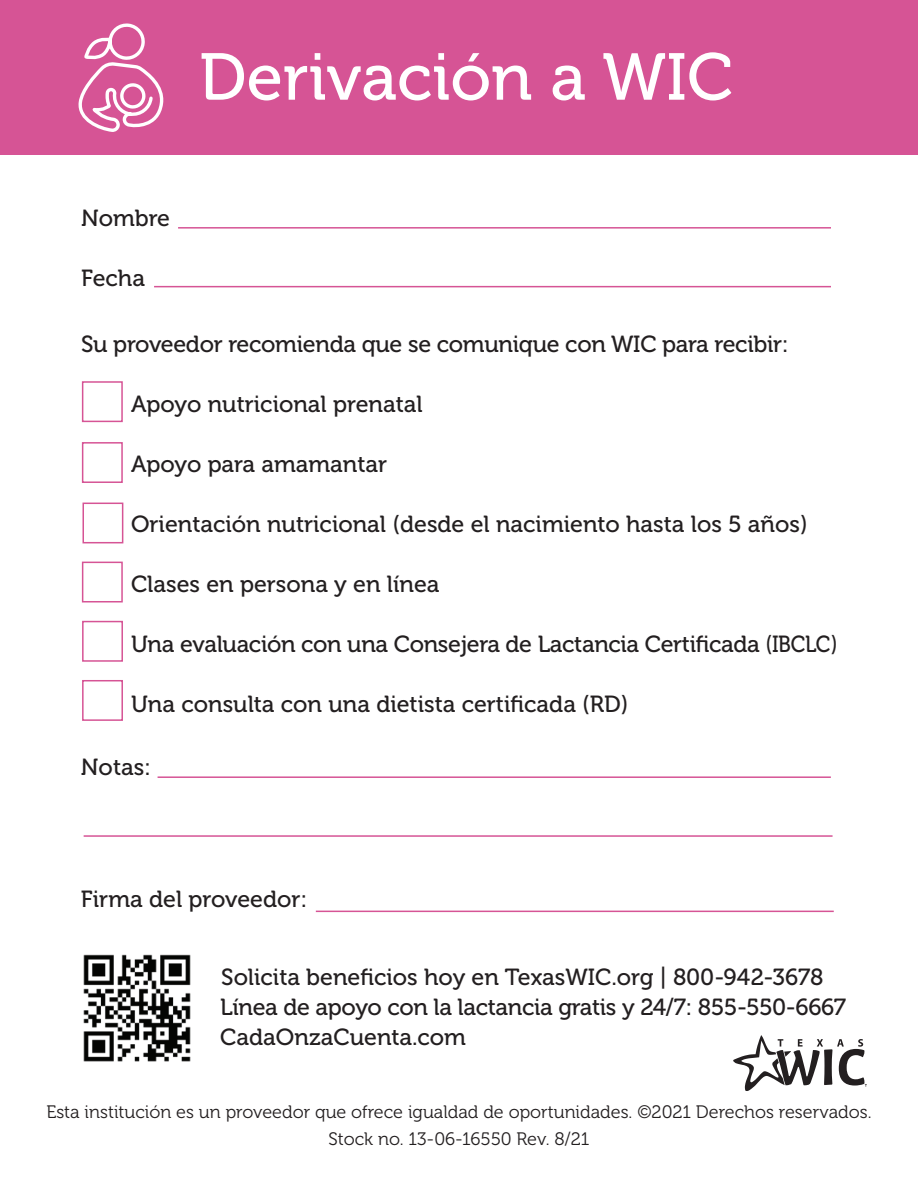
<style>
.page{position:relative;width:918px;height:1188px;background:#fff}
.page>*{position:absolute;margin:0;border:0;box-sizing:border-box;transform-origin:0 0}
.t1{font:66px "Museo 500";color:#fff}
.t2{font:23.4px/30px "Museo 500";color:#231f20}
.t3{font:18px/27px "Museo 300";color:#231f20;text-align:center}
</style>
<div class="page">
<div style="left:0;top:0;width:918px;height:155px;background:#d65495"></div>
<svg style="left:733px;top:1035px;width:134px;height:56px"></svg>
<svg style="left:78px;top:23px;width:86px;height:109px"></svg>
<hr style="left:178px;top:227px;width:653px;height:2px;background:#d65495">
<hr style="left:154px;top:286px;width:677px;height:1px;background:#d65495">
<div style="left:82px;top:381px;width:41px;height:41px;border:2px solid #d65495"></div>
<div style="left:82px;top:442px;width:41px;height:41px;border:2px solid #d65495"></div>
<div style="left:82px;top:503px;width:41px;height:40px;border:2px solid #d65495"></div>
<div style="left:82px;top:562px;width:41px;height:40px;border:2px solid #d65495"></div>
<div style="left:82px;top:621px;width:41px;height:41px;border:2px solid #d65495"></div>
<div style="left:82px;top:680px;width:41px;height:41px;border:2px solid #d65495"></div>
<hr style="left:316px;top:911px;width:518px;height:1px;background:#d65495">
<hr style="left:158px;top:776px;width:673px;height:2px;background:#d65495">
<hr style="left:84px;top:835px;width:749px;height:2px;background:#d65495">
<img style="left:83px;top:954px;width:108px;height:108px">
<h1 class="t1" style="left:199px;top:41px;width:536px">Derivación a WIC</h1>
<p class="t2" style="left:81px;top:203px;width:91px">Nombre</p>
<p class="t2" style="left:81px;top:263px;width:66px">Fecha</p>
<p class="t2" style="left:81px;top:329px;width:709px">Su proveedor recomienda que se comunique con WIC para recibir:</p>
<p class="t2" style="left:131px;top:389px;width:293px">Apoyo nutricional prenatal</p>
<p class="t2" style="left:131px;top:449px;width:258px">Apoyo para amamantar</p>
<p class="t2" style="left:131px;top:509px;width:678px">Orientación nutricional (desde el nacimiento hasta los 5 años)</p>
<p class="t2" style="left:131px;top:569px;width:310px">Clases en persona y en línea</p>
<p class="t2" style="left:131px;top:629px;width:708px">Una evaluación con una Consejera de Lactancia Certificada (IBCLC)</p>
<p class="t2" style="left:131px;top:689px;width:499px">Una consulta con una dietista certificada (RD)</p>
<p class="t2" style="left:81px;top:752px;width:72px">Notas:</p>
<p class="t2" style="left:81px;top:884px;width:228px">Firma del proveedor:</p>
<p class="t2" style="left:220px;top:962px;width:627px">Solicita beneficios hoy en TexasWIC.org | 800-942-3678<br>Línea de apoyo con la lactancia gratis y 24/7: 855-550-6667<br>CadaOnzaCuenta.com</p>
<p class="t3" style="left:46px;top:1099px;width:827px">Esta institución es un proveedor que ofrece igualdad de oportunidades. ©2021 Derechos reservados.<br>Stock no. 13-06-16550 Rev. 8/21</p>
</div>
